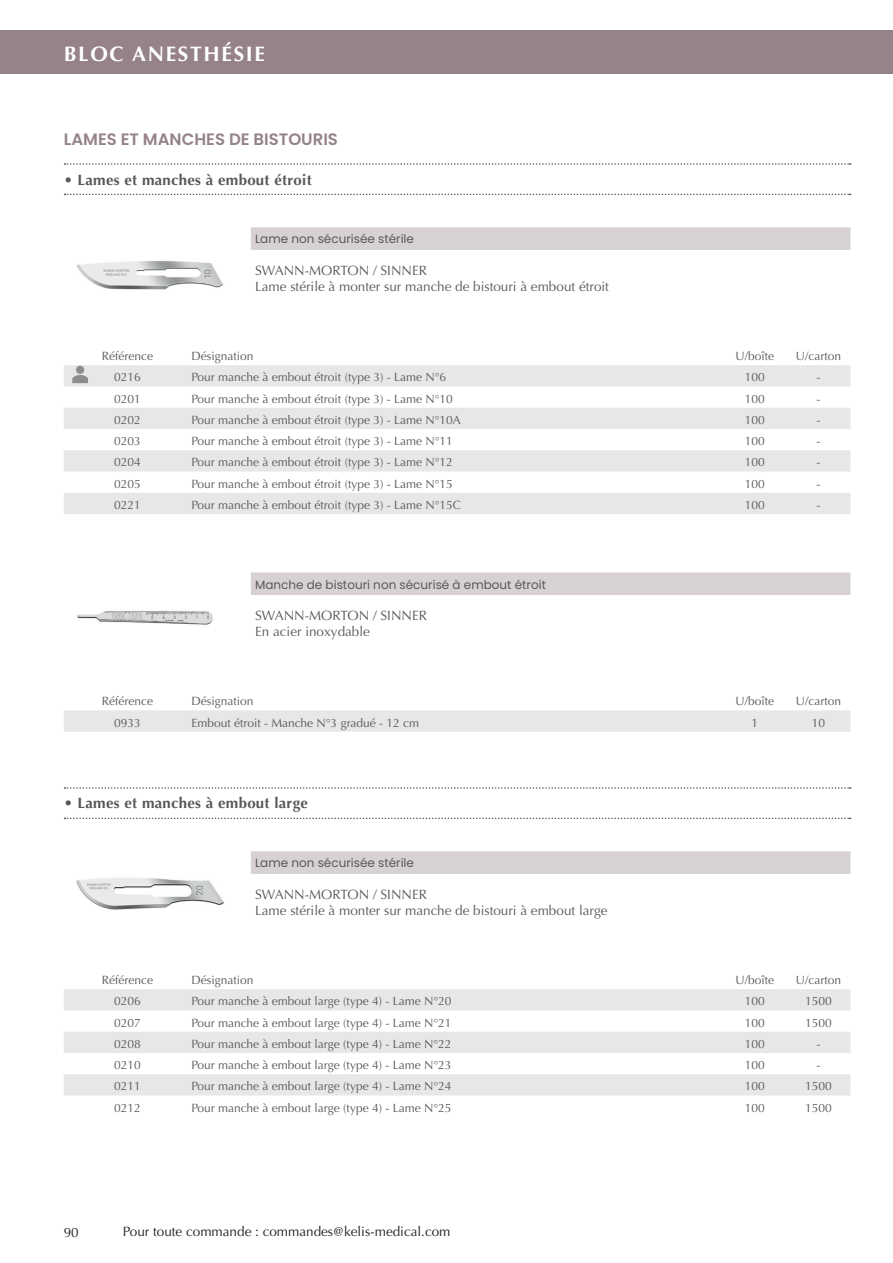
<style>
.page{position:relative;width:893px;height:1263px;background:#fff}
.page>*{position:absolute;margin:0;border:0;box-sizing:border-box;transform-origin:0 0}
.t1{font:700 21px "Optima";letter-spacing:.08em;color:#fff}
.SOUS_FAMILLE__sous_famille_2{font:600 16.5px "Poppins";color:#958389}
.complément_4{font:700 15px "Optima";letter-spacing:.02em;color:#57585a}
.DESIGNATION_TEXTE{font:13.5px "Optima";color:#57585a}
.DESIGNATION_MARQUE{font:13.5px "Optima";color:#57585a}
.t2{font:13.5px "Optima";color:#231f20}
.Tableau_Taille{font:12px "Optima";color:#57585a}
.Tableau_U_boite_ou_carton{font:12px "Optima";color:#57585a}
.DESIGNATION_CODE_MKT__nom_produit{font:12px "Poppins";color:#57585a}
.Tableau_ref{font:12px "Optima";color:#57585a}
.Tableau_titres_ref___designation{font:12px "Optima";color:#57585a}
</style>
<div class="page">
<div style="left:0;top:30px;width:893px;height:44px;background:#958389"></div>
<svg style="left:65px;top:194px;width:786px;height:1px"></svg>
<svg style="left:65px;top:163px;width:786px;height:2px"></svg>
<div style="left:251px;top:227px;width:599px;height:23px;background:#d8d1d3"></div>
<div style="left:251px;top:572px;width:599px;height:23px;background:#d8d1d3"></div>
<svg style="left:65px;top:818px;width:786px;height:1px"></svg>
<svg style="left:65px;top:787px;width:786px;height:2px"></svg>
<div style="left:251px;top:851px;width:599px;height:23px;background:#d8d1d3"></div>
<svg style="left:64px;top:365px;width:786px;height:149px;fill:#e6e7e9"></svg>
<div style="left:64px;top:710px;width:786px;height:22px;background:#e6e7e9"></div>
<svg style="left:64px;top:989px;width:786px;height:106px;fill:#e6e7e9"></svg>
<img style="left:76px;top:261px;width:148px;height:29px">
<img style="left:77px;top:611px;width:136px;height:14px">
<img style="left:76px;top:878px;width:148px;height:32px">
<svg style="left:72px;top:375px;width:16px;height:8px"></svg>
<div style="left:76px;top:366px;width:8px;height:8px;background:#8b8d8e;border-radius:50%"></div>
<h1 class="t1" style="left:64px;top:41px;width:203px">BLOC ANESTHÉSIE</h1>
<p class="SOUS_FAMILLE__sous_famille_2" style="left:64px;top:130px;width:276px">LAMES ET MANCHES DE BISTOURIS</p>
<p class="complément_4" style="left:64px;top:171px;width:249px">• Lames et manches à embout étroit</p>
<p class="DESIGNATION_CODE_MKT__nom_produit" style="left:255px;top:232px;width:160px">Lame non sécurisée stérile</p>
<p class="DESIGNATION_MARQUE" style="left:255px;top:263px;width:173px">SWANN-MORTON / SINNER</p>
<p class="DESIGNATION_TEXTE" style="left:255px;top:278px;width:355px">Lame stérile à monter sur manche de bistouri à embout étroit</p>
<p class="Tableau_U_boite_ou_carton" style="left:102px;top:349px;width:53px">Référence</p>
<p class="Tableau_titres_ref___designation" style="left:191px;top:349px;width:64px">Désignation</p>
<p class="Tableau_U_boite_ou_carton" style="left:735px;top:349px;width:40px">U/boîte</p>
<p class="Tableau_U_boite_ou_carton" style="left:796px;top:349px;width:47px">U/carton</p>
<p class="Tableau_ref" style="left:114px;top:370px;width:28px">0216</p>
<p class="Tableau_Taille" style="left:191px;top:370px;width:256px">Pour manche à embout étroit (type 3) - Lame N°6</p>
<p class="Tableau_U_boite_ou_carton" style="left:745px;top:370px;width:22px">100</p>
<p class="Tableau_U_boite_ou_carton" style="left:817px;top:370px;width:5px">-</p>
<p class="Tableau_ref" style="left:114px;top:392px;width:28px">0201</p>
<p class="Tableau_Taille" style="left:191px;top:392px;width:263px">Pour manche à embout étroit (type 3) - Lame N°10</p>
<p class="Tableau_U_boite_ou_carton" style="left:745px;top:392px;width:22px">100</p>
<p class="Tableau_U_boite_ou_carton" style="left:817px;top:392px;width:5px">-</p>
<p class="Tableau_ref" style="left:114px;top:413px;width:28px">0202</p>
<p class="Tableau_Taille" style="left:191px;top:413px;width:271px">Pour manche à embout étroit (type 3) - Lame N°10A</p>
<p class="Tableau_U_boite_ou_carton" style="left:745px;top:413px;width:22px">100</p>
<p class="Tableau_U_boite_ou_carton" style="left:817px;top:413px;width:5px">-</p>
<p class="Tableau_ref" style="left:114px;top:434px;width:28px">0203</p>
<p class="Tableau_Taille" style="left:191px;top:434px;width:263px">Pour manche à embout étroit (type 3) - Lame N°11</p>
<p class="Tableau_U_boite_ou_carton" style="left:745px;top:434px;width:22px">100</p>
<p class="Tableau_U_boite_ou_carton" style="left:817px;top:434px;width:5px">-</p>
<p class="Tableau_ref" style="left:114px;top:455px;width:28px">0204</p>
<p class="Tableau_Taille" style="left:191px;top:455px;width:263px">Pour manche à embout étroit (type 3) - Lame N°12</p>
<p class="Tableau_U_boite_ou_carton" style="left:745px;top:455px;width:22px">100</p>
<p class="Tableau_U_boite_ou_carton" style="left:817px;top:455px;width:5px">-</p>
<p class="Tableau_ref" style="left:114px;top:477px;width:28px">0205</p>
<p class="Tableau_Taille" style="left:191px;top:477px;width:263px">Pour manche à embout étroit (type 3) - Lame N°15</p>
<p class="Tableau_U_boite_ou_carton" style="left:745px;top:477px;width:22px">100</p>
<p class="Tableau_U_boite_ou_carton" style="left:817px;top:477px;width:5px">-</p>
<p class="Tableau_ref" style="left:114px;top:498px;width:28px">0221</p>
<p class="Tableau_Taille" style="left:191px;top:498px;width:271px">Pour manche à embout étroit (type 3) - Lame N°15C</p>
<p class="Tableau_U_boite_ou_carton" style="left:745px;top:498px;width:22px">100</p>
<p class="Tableau_U_boite_ou_carton" style="left:817px;top:498px;width:5px">-</p>
<p class="DESIGNATION_CODE_MKT__nom_produit" style="left:255px;top:577px;width:292px">Manche de bistouri non sécurisé à embout étroit</p>
<p class="DESIGNATION_MARQUE" style="left:255px;top:608px;width:173px">SWANN-MORTON / SINNER</p>
<p class="DESIGNATION_TEXTE" style="left:255px;top:623px;width:116px">En acier inoxydable</p>
<p class="Tableau_U_boite_ou_carton" style="left:102px;top:694px;width:53px">Référence</p>
<p class="Tableau_titres_ref___designation" style="left:191px;top:694px;width:64px">Désignation</p>
<p class="Tableau_U_boite_ou_carton" style="left:735px;top:694px;width:40px">U/boîte</p>
<p class="Tableau_U_boite_ou_carton" style="left:796px;top:694px;width:47px">U/carton</p>
<p class="Tableau_ref" style="left:114px;top:715px;width:28px">0933</p>
<p class="Tableau_Taille" style="left:191px;top:715px;width:229px">Embout étroit - Manche N°3 gradué - 12 cm</p>
<p class="Tableau_U_boite_ou_carton" style="left:751px;top:715px;width:8px">1</p>
<p class="Tableau_U_boite_ou_carton" style="left:812px;top:715px;width:15px">10</p>
<p class="complément_4" style="left:64px;top:795px;width:246px">• Lames et manches à embout large</p>
<p class="DESIGNATION_CODE_MKT__nom_produit" style="left:255px;top:856px;width:160px">Lame non sécurisée stérile</p>
<p class="DESIGNATION_MARQUE" style="left:255px;top:886px;width:173px">SWANN-MORTON / SINNER</p>
<p class="DESIGNATION_TEXTE" style="left:255px;top:902px;width:354px">Lame stérile à monter sur manche de bistouri à embout large</p>
<p class="Tableau_U_boite_ou_carton" style="left:102px;top:973px;width:53px">Référence</p>
<p class="Tableau_titres_ref___designation" style="left:191px;top:973px;width:64px">Désignation</p>
<p class="Tableau_U_boite_ou_carton" style="left:735px;top:973px;width:40px">U/boîte</p>
<p class="Tableau_U_boite_ou_carton" style="left:796px;top:973px;width:47px">U/carton</p>
<p class="Tableau_ref" style="left:114px;top:994px;width:28px">0206</p>
<p class="Tableau_Taille" style="left:191px;top:994px;width:262px">Pour manche à embout large (type 4) - Lame N°20</p>
<p class="Tableau_U_boite_ou_carton" style="left:745px;top:994px;width:22px">100</p>
<p class="Tableau_U_boite_ou_carton" style="left:805px;top:994px;width:28px">1500</p>
<p class="Tableau_ref" style="left:114px;top:1015px;width:28px">0207</p>
<p class="Tableau_Taille" style="left:191px;top:1015px;width:262px">Pour manche à embout large (type 4) - Lame N°21</p>
<p class="Tableau_U_boite_ou_carton" style="left:745px;top:1015px;width:22px">100</p>
<p class="Tableau_U_boite_ou_carton" style="left:805px;top:1015px;width:28px">1500</p>
<p class="Tableau_ref" style="left:114px;top:1037px;width:28px">0208</p>
<p class="Tableau_Taille" style="left:191px;top:1037px;width:262px">Pour manche à embout large (type 4) - Lame N°22</p>
<p class="Tableau_U_boite_ou_carton" style="left:745px;top:1037px;width:22px">100</p>
<p class="Tableau_U_boite_ou_carton" style="left:817px;top:1037px;width:5px">-</p>
<p class="Tableau_ref" style="left:114px;top:1058px;width:28px">0210</p>
<p class="Tableau_Taille" style="left:191px;top:1058px;width:262px">Pour manche à embout large (type 4) - Lame N°23</p>
<p class="Tableau_U_boite_ou_carton" style="left:745px;top:1058px;width:22px">100</p>
<p class="Tableau_U_boite_ou_carton" style="left:817px;top:1058px;width:5px">-</p>
<p class="Tableau_ref" style="left:114px;top:1079px;width:28px">0211</p>
<p class="Tableau_Taille" style="left:191px;top:1079px;width:262px">Pour manche à embout large (type 4) - Lame N°24</p>
<p class="Tableau_U_boite_ou_carton" style="left:745px;top:1079px;width:22px">100</p>
<p class="Tableau_U_boite_ou_carton" style="left:805px;top:1079px;width:28px">1500</p>
<p class="Tableau_ref" style="left:114px;top:1101px;width:28px">0212</p>
<p class="Tableau_Taille" style="left:191px;top:1101px;width:262px">Pour manche à embout large (type 4) - Lame N°25</p>
<p class="Tableau_U_boite_ou_carton" style="left:745px;top:1101px;width:22px">100</p>
<p class="Tableau_U_boite_ou_carton" style="left:805px;top:1101px;width:28px">1500</p>
<p class="t2" style="left:64px;top:1225px;width:17px">90</p>
<p class="t2" style="left:123px;top:1224px;width:329px">Pour toute commande : commandes@kelis-medical.com</p>
</div>
